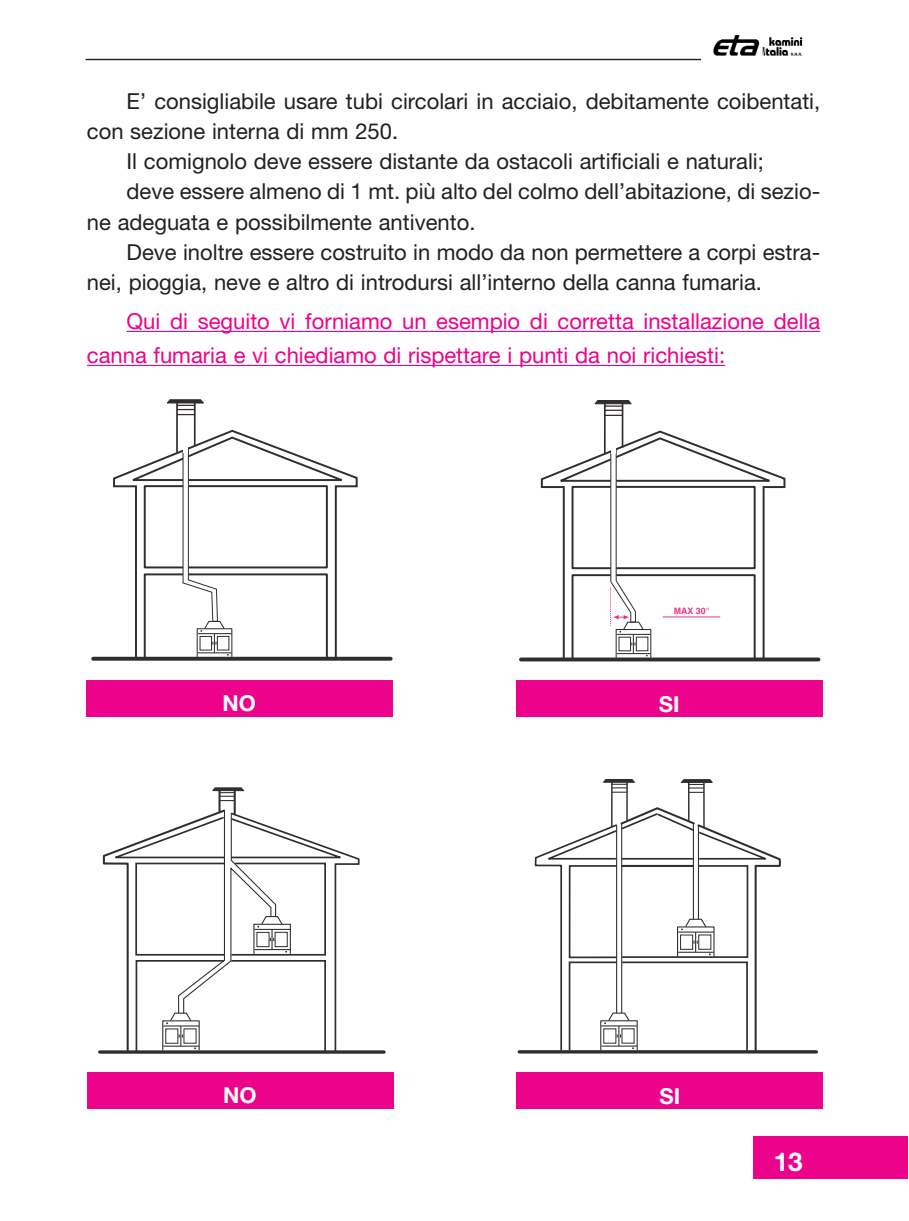
<style>
.page{position:relative;width:909px;height:1221px;background:#fff}
.page>*{position:absolute;margin:0;border:0;box-sizing:border-box;transform-origin:0 0}
.t1{font:700 26px "Helvetica Neue";color:#fff}
.t2{font:22px "Helvetica Neue";color:#231f20}
.t3{font:22px/34px "Helvetica Neue";color:#ed028c}
.t4{font:700 22px "Helvetica Neue";color:#fff}
.t5{font:700 8.8px "Helvetica";color:#ea3285}
</style>
<div class="page">
<hr style="left:127px;top:331px;width:693px;height:1px;background:#ed028c">
<hr style="left:87px;top:365px;width:638px;height:1px;background:#ed028c">
<svg style="left:93px;top:656px;width:297px;height:4px"></svg>
<svg style="left:112px;top:428px;width:246px;height:231px"></svg>
<svg style="left:130px;top:435px;width:222px;height:225px"></svg>
<hr style="left:194px;top:402px;width:2px;height:44px;background:#322d2d">
<hr style="left:176px;top:402px;width:2px;height:51px;background:#322d2d">
<svg style="left:167px;top:399px;width:37px;height:16px"></svg>
<svg style="left:521px;top:657px;width:297px;height:4px"></svg>
<svg style="left:540px;top:429px;width:246px;height:231px"></svg>
<hr style="left:621px;top:403px;width:2px;height:44px;background:#322d2d">
<hr style="left:604px;top:403px;width:1px;height:51px;background:#322d2d">
<svg style="left:594px;top:400px;width:38px;height:16px"></svg>
<hr style="left:234px;top:789px;width:2px;height:25px;background:#322d2d">
<hr style="left:218px;top:789px;width:2px;height:23px;background:#322d2d">
<svg style="left:212px;top:787px;width:32px;height:14px"></svg>
<hr style="left:100px;top:1050px;width:284px;height:3px;background:#322d2d">
<svg style="left:102px;top:808px;width:258px;height:243px"></svg>
<svg style="left:534px;top:806px;width:247px;height:244px"></svg>
<hr style="left:621px;top:823px;width:1px;height:189px;background:#322d2d">
<hr style="left:616px;top:825px;width:1px;height:187px;background:#322d2d">
<hr style="left:519px;top:1050px;width:297px;height:3px;background:#322d2d">
<hr style="left:688px;top:781px;width:1px;height:39px;background:#322d2d">
<hr style="left:703px;top:781px;width:1px;height:46px;background:#322d2d">
<svg style="left:681px;top:779px;width:32px;height:13px"></svg>
<hr style="left:626px;top:781px;width:1px;height:39px;background:#322d2d">
<hr style="left:611px;top:781px;width:1px;height:46px;background:#322d2d">
<svg style="left:603px;top:779px;width:32px;height:13px"></svg>
<div style="left:87px;top:1071px;width:306px;height:37px;background:#ed028c"></div>
<div style="left:516px;top:1072px;width:307px;height:36px;background:#ed028c"></div>
<div style="left:86px;top:680px;width:306px;height:36px;background:#ed028c"></div>
<div style="left:516px;top:680px;width:306px;height:37px;background:#ed028c"></div>
<hr style="left:86px;top:59px;width:724px;height:1px;background:#231f20">
<div style="left:701px;top:30px;width:121px;height:30px;background:#fff"></div>
<img style="left:713px;top:35px;width:90px;height:21px">
<div style="left:753px;top:1136px;width:154px;height:42px;background:#ed028c"></div>
<svg style="left:558px;top:436px;width:221px;height:225px"></svg>
<p class="t2" style="left:127px;top:94px;width:695px">E’ consigliabile usare tubi circolari in acciaio, debitamente coibentati,</p>
<p class="t2" style="left:87px;top:124px;width:313px">con sezione interna di mm 250.</p>
<p class="t2" style="left:127px;top:154px;width:639px">Il comignolo deve essere distante da ostacoli artificiali e naturali;</p>
<p class="t2" style="left:127px;top:184px;width:695px">deve essere almeno di 1 mt. più alto del colmo dell’abitazione, di sezio-</p>
<p class="t2" style="left:87px;top:214px;width:390px">ne adeguata e possibilmente antivento.</p>
<p class="t2" style="left:127px;top:244px;width:695px">Deve inoltre essere costruito in modo da non permettere a corpi estra-</p>
<p class="t2" style="left:87px;top:274px;width:676px">nei, pioggia, neve e altro di introdursi all’interno della canna fumaria.</p>
<p class="t3" style="left:87px;top:306px;width:735px;text-indent:40px">Qui di seguito vi forniamo un esempio di corretta installazione della canna fumaria e vi chiediamo di rispettare i punti da noi richiesti:</p>
<p class="t5" style="left:673px;top:607px;width:33px">MAX 30</p>
<p class="t4" style="left:223px;top:695px;width:35px">NO</p>
<p class="t4" style="left:658px;top:695px;width:22px">SI</p>
<p class="t4" style="left:223px;top:1087px;width:35px">NO</p>
<p class="t4" style="left:659px;top:1087px;width:22px">SI</p>
<p class="t1" style="left:773px;top:1152px;width:30px">13</p>
</div>
